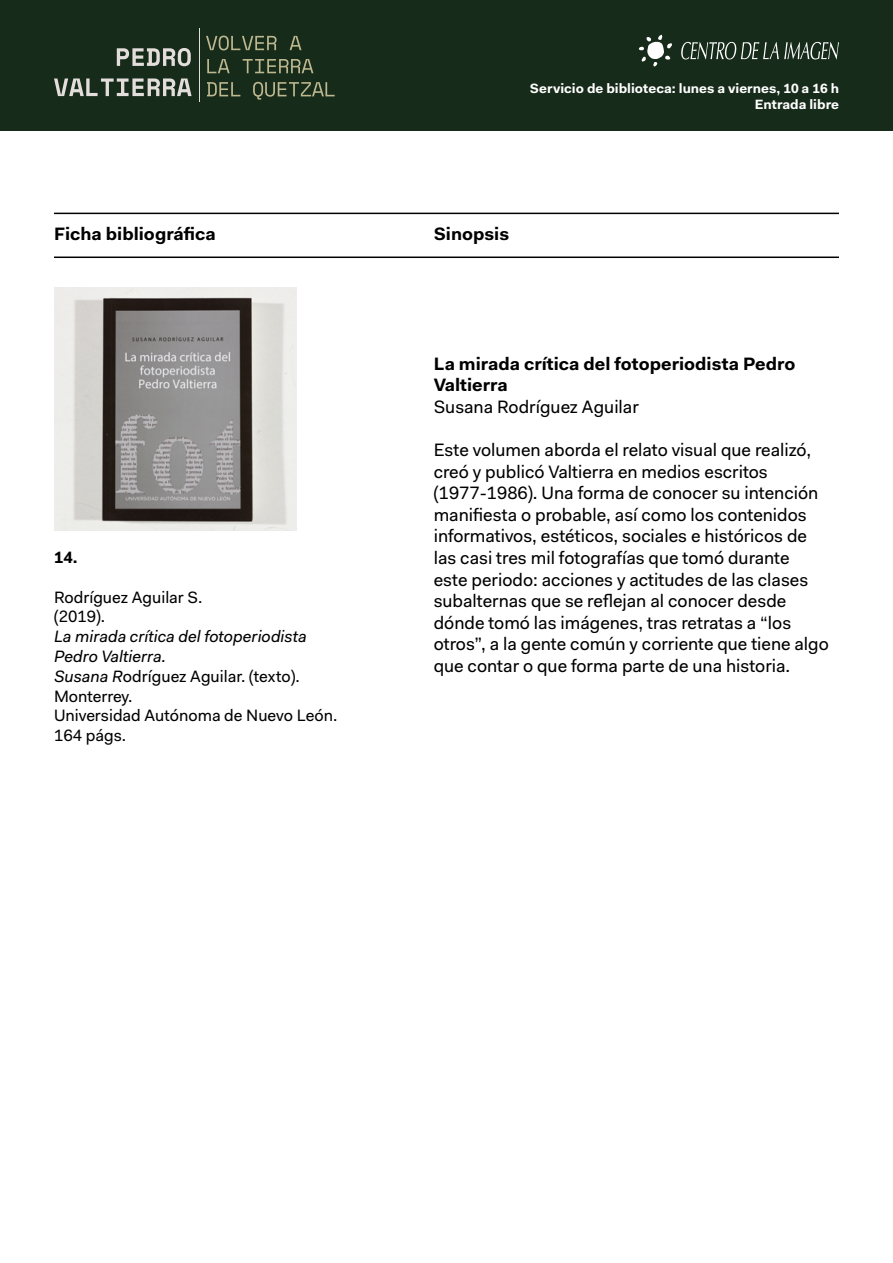
<style>
.page{position:relative;width:893px;height:1263px;background:#fff}
.page>*{position:absolute;margin:0;border:0;box-sizing:border-box;transform-origin:0 0}
.t1{font:18px/21.6px "Fakt Pro";color:#000}
.t2{font:700 18px/21.6px "Fakt Pro";color:#000}
.t3{font:16.5px/19.8px "Fakt Pro";color:#000}
.t4{font:700 16.5px "Fakt Pro";color:#000}
.t5{font:700 13.5px/16.2px "Fakt Pro";color:#fff;text-align:right}
.s1{font-style:italic}
</style>
<div class="page">
<div style="left:0;top:0;width:893px;height:131px;background:#172b1a"></div>
<hr style="left:200px;top:29px;width:1px;height:73px;background:#e3dedb">
<svg style="left:117px;top:48px;width:74px;height:18px"></svg>
<svg style="left:54px;top:78px;width:138px;height:18px"></svg>
<svg style="left:206px;top:36px;width:71px;height:14px"></svg>
<svg style="left:290px;top:36px;width:11px;height:14px"></svg>
<svg style="left:207px;top:59px;width:23px;height:14px"></svg>
<svg style="left:243px;top:59px;width:70px;height:14px"></svg>
<svg style="left:207px;top:82px;width:33px;height:14px"></svg>
<svg style="left:253px;top:82px;width:82px;height:18px"></svg>
<svg style="left:681px;top:42px;width:158px;height:17px"></svg>
<svg style="left:639px;top:35px;width:33px;height:32px"></svg>
<img style="left:54px;top:287px;width:242px;height:244px">
<hr style="left:54px;top:256px;width:785px;height:2px;background:#000">
<hr style="left:54px;top:213px;width:785px;height:1px;background:#000">
<p class="t5" style="left:530px;top:80px;width:310px">Servicio de biblioteca: lunes a viernes, 10 a 16 h<br>Entrada libre</p>
<p class="t2" style="left:54px;top:223px;width:163px">Ficha bibliográfica</p>
<p class="t2" style="left:434px;top:223px;width:77px">Sinopsis</p>
<p class="t4" style="left:54px;top:546px;width:25px">14.</p>
<p class="t3" style="left:54px;top:587px;width:150px">Rodríguez Aguilar S. (2019).</p>
<p class="t3" style="left:54px;top:626px;width:285px"><span class="s1">La mirada crítica del fotoperiodista<br>Pedro Valtierra.<br>Susana R</span>odríguez Aguilar. (texto).<br>Monterrey.<br>Universidad Autónoma de Nuevo León.<br>164 págs.</p>
<p class="t2" style="left:434px;top:352px;width:363px">La mirada crítica del fotoperiodista Pedro<br>Valtierra</p>
<p class="t1" style="left:434px;top:396px;width:207px">Susana Rodríguez Aguilar</p>
<p class="t1" style="left:434px;top:439px;width:397px">Este volumen aborda el relato visual que realizó, creó y publicó Valtierra en medios escritos (1977-1986). Una forma de conocer su intención manifiesta o probable, así como los contenidos informativos, estéticos, sociales e históricos de las casi tres mil fotografías que tomó durante<br>este periodo: acciones y actitudes de las clases subalternas que se reflejan al conocer desde dónde tomó las imágenes, tras retratas a “los otros”, a la gente común y corriente que tiene algo que contar o que forma parte de una historia.</p>
</div>
